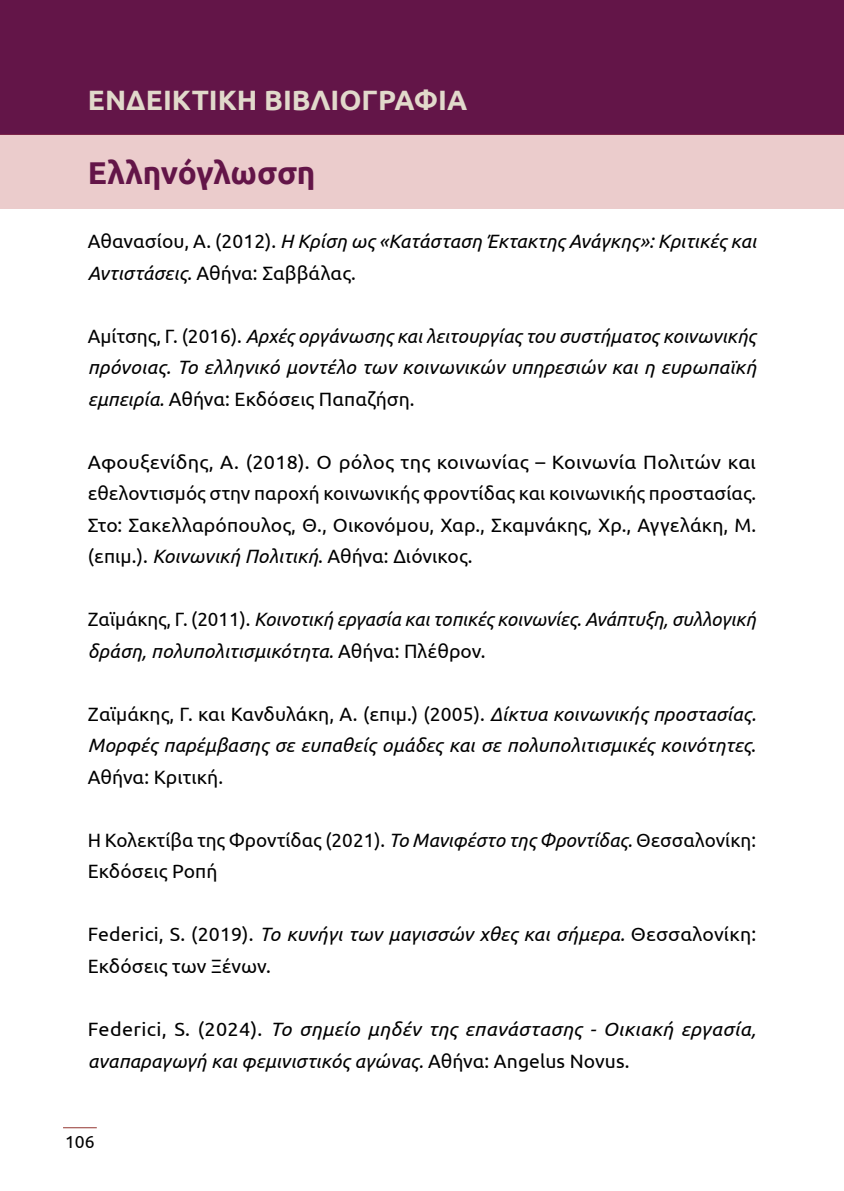
<style>
.page{position:relative;width:844px;height:1191px;background:#fff}
.page>*{position:absolute;margin:0;border:0;box-sizing:border-box;transform-origin:0 0}
.t1{font:700 31.5px "Ubuntu";color:#631548}
.t2{font:700 28px "Ubuntu";color:#e1d9cb}
.t3{font:italic 19.25px/31.5px "Ubuntu";letter-spacing:.005em;color:#000}
.t4{font:19.25px/31.5px "Ubuntu";color:#000}
.t5{font:17.5px "Ubuntu";color:#000}
.s1{font-style:normal}
.s2{font-style:italic}
</style>
<div class="page">
<hr style="left:63px;top:1127px;width:34px;height:1px;background:#933631">
<div style="left:0;top:0;width:843px;height:134px;background:#631548"></div>
<div style="left:0;top:134px;width:843px;height:74px;background:#ebcccc"></div>
<h2 class="t2" style="left:88px;top:83px;width:381px">ΕΝΔΕΙΚΤΙΚΉ ΒΙΒΛΙΟΓΡΑΦΊΑ</h2>
<h1 class="t1" style="left:88px;top:153px;width:229px">Ελληνόγλωσση</h1>
<p class="t3" style="left:88px;top:225px;width:669px"><span class="s1">Αθανασίου, Α. (2012).</span> Η Κρίση ως «Κατάσταση Έκτακτης Ανάγκης»: Κριτικές και<br>Αντιστάσεις. <span class="s1">Αθήνα: Σαββάλας.</span></p>
<p class="t3" style="left:88px;top:319px;width:669px;text-align:justify"><span class="s1">Αμίτσης, Γ. (2016).</span> Αρχές οργάνωσης και λειτουργίας του συστήματος κοινωνικής πρόνοιας. Το ελληνικό μοντέλο των κοινωνικών υπηρεσιών και η ευρωπαϊκή εμπειρία. <span class="s1">Αθήνα: Εκδόσεις Παπαζήση.</span></p>
<p class="t4" style="left:88px;top:445px;width:669px;text-align:justify">Αφουξενίδης, Α. (2018). Ο ρόλος της κοινωνίας – Κοινωνία Πολιτών και εθελοντισμός στην παροχή κοινωνικής φροντίδας και κοινωνικής προστασίας.<br>Στο: Σακελλαρόπουλος, Θ., Οικονόμου, Χαρ., Σκαμνάκης, Χρ., Αγγελάκη, Μ. (επιμ.). <span class="s2">Κοινωνική Πολιτική</span>. Αθήνα: Διόνικος.</p>
<p class="t3" style="left:88px;top:603px;width:669px"><span class="s1">Ζαϊμάκης, Γ. (2011).</span> Κοινοτική εργασία και τοπικές κοινωνίες. Ανάπτυξη, συλλογική δράση, πολυπολιτισμικότητα. <span class="s1">Αθήνα: Πλέθρον.</span></p>
<p class="t3" style="left:88px;top:697px;width:669px;text-align:justify"><span class="s1">Ζαϊμάκης, Γ. και Κανδυλάκη, Α. (επιμ.) (2005).</span> Δίκτυα κοινωνικής προστασίας.<br>Μορφές παρέμβασης σε ευπαθείς ομάδες και σε πολυπολιτισμικές κοινότητες<span class="s1">.<br>Αθήνα: Κριτική.</span></p>
<p class="t4" style="left:88px;top:823px;width:669px">Η Κολεκτίβα της Φροντίδας (2021). <span class="s2">Το Μανιφέστο της Φροντίδας.</span> Θεσσαλονίκη:<br>Εκδόσεις Ροπή</p>
<p class="t4" style="left:88px;top:918px;width:669px">Federici, S. (2019). <span class="s2">Το κυνήγι των μαγισσών χθες και σήμερα.</span> Θεσσαλονίκη:<br>Εκδόσεις των Ξένων.</p>
<p class="t3" style="left:88px;top:1012px;width:669px"><span class="s1">Federici, S. (2024).</span> Το σημείο μηδέν της επανάστασης - Οικιακή εργασία, αναπαραγωγή και φεμινιστικός αγώνας. <span class="s1">Αθήνα: Angelus Novus.</span></p>
<p class="t5" style="left:65px;top:1131px;width:31px">106</p>
</div>
